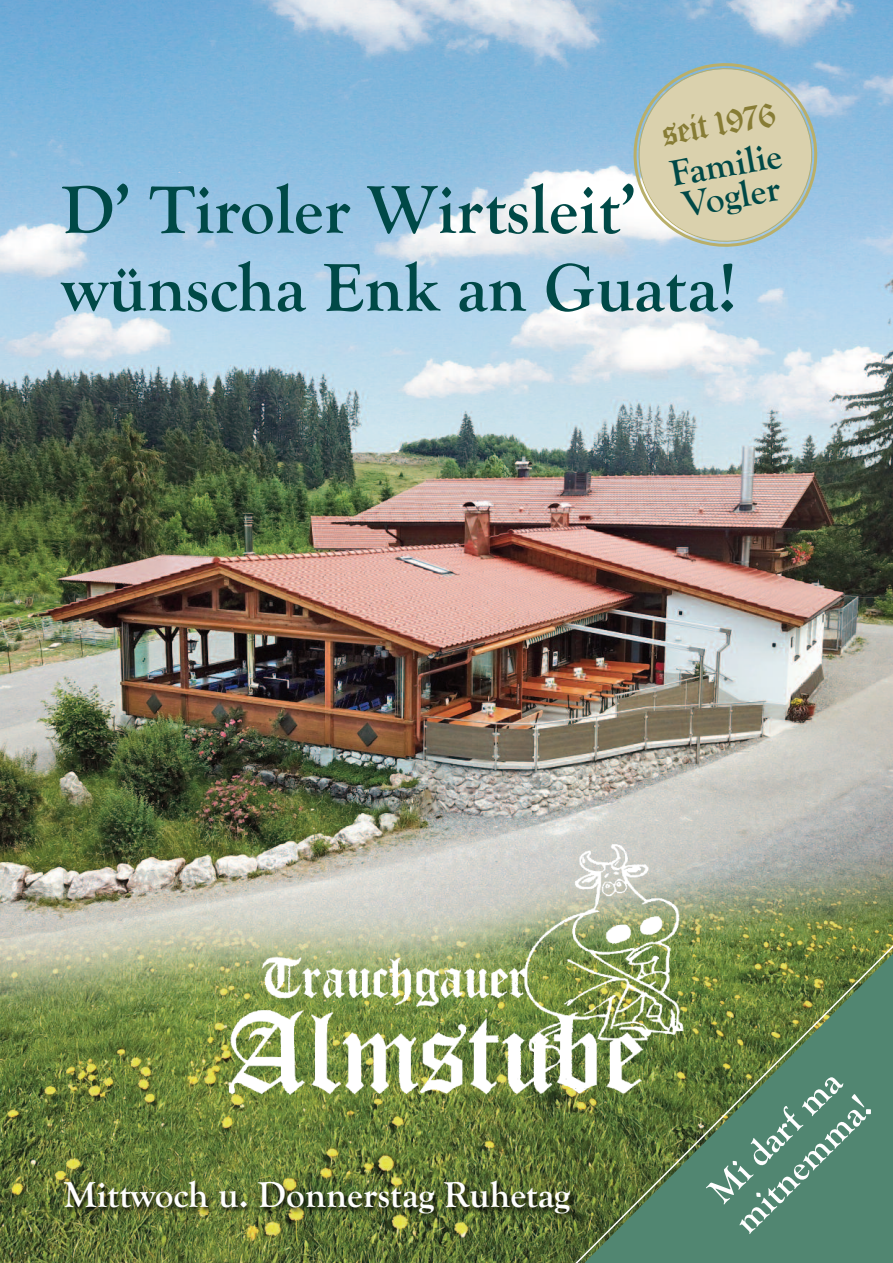
<style>
.page{position:relative;width:893px;height:1263px;background:#fff}
.page>*{position:absolute;margin:0;border:0;box-sizing:border-box;transform-origin:0 0}
.t1{font:700 70.05px/77.8px "Goudy Old Style T";color:#004947}
.t2{font:700 37.5px/32px "Goudy Old Style T";color:#004947}
.t3{font:37.5px "Old English Plain";color:#877c35}
.t4{font:700 37.35px "Goudy Old Style T";color:#fff}
.t5{font:700 37.2px/39.2px "Goudy Old Style T";color:#fff}
</style>
<div class="page">
<img style="left:0;top:0;width:893px;height:1263px">
<svg style="left:549px;top:919px;width:344px;height:344px;background:#5c8158"></svg>
<img style="left:222px;top:837px;width:462px;height:258px">
<svg style="left:629px;top:58px;width:193px;height:190px;background:#c7ccba"></svg>
<img style="left:55px;top:1168px;width:559px;height:89px">
<p class="t3" style="left:660px;top:121px;width:117px;rotate:-10deg">seit 1976</p>
<p class="t2" style="left:667px;top:158px;width:114px;rotate:-10deg">Familie<br>Vogler</p>
<p class="t1" style="left:62px;top:170px;width:677px">D’ Tiroler Wirtsleit’ wünscha Enk an Guata!</p>
<p class="t4" style="left:64px;top:1172px;width:508px">Mittwoch u. Donnerstag Ruhetag</p>
<p class="t5" style="left:698px;top:1185px;width:179px;rotate:-45deg">Mi darf ma mitnemma!</p>
</div>
